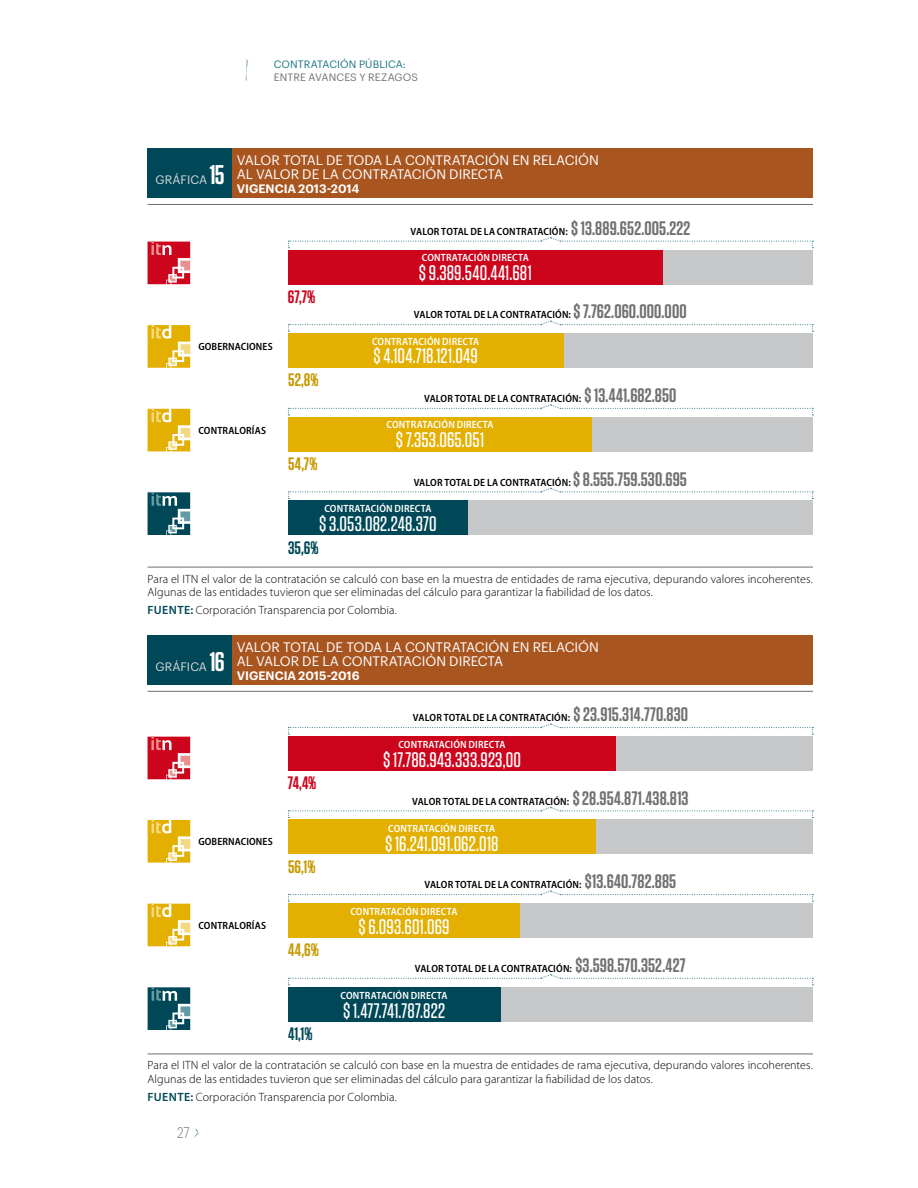
<style>
.page{position:relative;width:918px;height:1188px;background:#fff}
.page>*{position:absolute;margin:0;border:0;box-sizing:border-box;transform-origin:0 0}
.t1{font:600 27px "Tungsten";color:#fff}
.t2{font:500 21px "Tungsten";letter-spacing:.01em;color:#fff}
.t3{font:600 18px "Tungsten";letter-spacing:.01em;color:#c69900}
.t4{font:600 18px "Tungsten";color:#cc051d}
.t5{font:600 18px "Tungsten";color:#004857}
.t6{font:300 15px "Graphik";color:#707172;scale:.8 1}
.t7{font:13.5px/14.2px "Graphik";letter-spacing:-.005em;color:#fff}
.t8{font:300 12px/13.5px "Myriad Pro";letter-spacing:.005em;color:#000}
.t9{font:600 12px "Graphik";color:#fff}
.t10{font:12px "Graphik";color:#d9dadb}
.t11{font:600 semi-condensed 10.5px "Myriad Pro";letter-spacing:.01em;color:#000}
.t12{font:600 semi-condensed 10.5px "Myriad Pro";letter-spacing:.015em;color:#fff}
.t13{font:10.5px "Graphik";letter-spacing:.01em;color:#187683}
.t14{font:10.5px "Graphik";letter-spacing:.01em;color:#707172}
.s1{font-family:"Tungsten";font-stretch:normal;font-size:19.5px;color:#707172}
.s2{font-weight:600;color:#004857}
</style>
<div class="page">
<svg style="left:193px;top:1129px;width:6px;height:9px"></svg>
<svg style="left:246px;top:59px;width:2px;height:22px"></svg>
<hr style="left:148px;top:567px;width:665px;height:1px;background:#707172">
<div style="left:148px;top:149px;width:85px;height:49px;background:#004857"></div>
<div style="left:233px;top:149px;width:580px;height:49px;background:#a95520"></div>
<hr style="left:148px;top:204px;width:665px;height:1px;background:#707172">
<svg style="left:148px;top:242px;width:42px;height:42px;background:#d53547"></svg>
<div style="left:288px;top:250px;width:524px;height:34px;background:#c6c7c8"></div>
<div style="left:288px;top:250px;width:375px;height:34px;background:#cc051d"></div>
<svg style="left:288px;top:237px;width:525px;height:11px"></svg>
<svg style="left:148px;top:325px;width:42px;height:43px;background:#e8bf33"></svg>
<div style="left:288px;top:334px;width:524px;height:34px;background:#c6c7c8"></div>
<div style="left:288px;top:334px;width:275px;height:34px;background:#e3af00"></div>
<svg style="left:288px;top:320px;width:525px;height:12px"></svg>
<svg style="left:148px;top:409px;width:42px;height:42px;background:#e8be32"></svg>
<div style="left:288px;top:417px;width:524px;height:34px;background:#c6c7c8"></div>
<div style="left:288px;top:417px;width:304px;height:34px;background:#e3af00"></div>
<svg style="left:288px;top:404px;width:525px;height:12px"></svg>
<svg style="left:148px;top:492px;width:42px;height:43px;background:#336d79"></svg>
<div style="left:288px;top:501px;width:524px;height:34px;background:#c6c7c8"></div>
<div style="left:288px;top:501px;width:180px;height:34px;background:#004857"></div>
<svg style="left:288px;top:487px;width:525px;height:12px"></svg>
<hr style="left:148px;top:1054px;width:665px;height:1px;background:#707172">
<div style="left:148px;top:636px;width:85px;height:49px;background:#004857"></div>
<div style="left:233px;top:636px;width:580px;height:49px;background:#a95520"></div>
<hr style="left:148px;top:691px;width:665px;height:1px;background:#707172">
<svg style="left:148px;top:737px;width:42px;height:42px;background:#d53547"></svg>
<div style="left:288px;top:737px;width:524px;height:34px;background:#c6c7c8"></div>
<div style="left:288px;top:737px;width:328px;height:34px;background:#cc051d"></div>
<svg style="left:288px;top:723px;width:525px;height:12px"></svg>
<svg style="left:148px;top:820px;width:42px;height:43px;background:#e8bf34"></svg>
<div style="left:288px;top:820px;width:524px;height:34px;background:#c6c7c8"></div>
<div style="left:288px;top:820px;width:307px;height:34px;background:#e3af00"></div>
<svg style="left:288px;top:806px;width:525px;height:12px"></svg>
<svg style="left:148px;top:904px;width:42px;height:42px;background:#e8be32"></svg>
<div style="left:288px;top:904px;width:524px;height:34px;background:#c6c7c8"></div>
<div style="left:288px;top:904px;width:232px;height:34px;background:#e3af00"></div>
<svg style="left:288px;top:890px;width:525px;height:12px"></svg>
<svg style="left:148px;top:987px;width:42px;height:43px;background:#326d79"></svg>
<div style="left:288px;top:987px;width:524px;height:34px;background:#c6c7c8"></div>
<div style="left:288px;top:987px;width:212px;height:34px;background:#004857"></div>
<svg style="left:288px;top:974px;width:525px;height:11px"></svg>
<p class="t13" style="left:274px;top:57px;width:134px">CONTRATACIÓN PÚBLICA:</p>
<p class="t14" style="left:274px;top:69px;width:146px">ENTRE AVANCES Y REZAGOS</p>
<p class="t10" style="left:156px;top:171px;width:53px">GRÁFICA</p>
<h1 class="t1" style="left:210px;top:161px;width:16px">15</h1>
<p class="t7" style="left:237px;top:152px;width:364px">VALOR TOTAL DE TODA LA CONTRATACIÓN EN RELACIÓN<br>AL VALOR DE LA CONTRATACIÓN DIRECTA</p>
<p class="t9" style="left:237px;top:180px;width:124px">VIGENCIA 2013-2014</p>
<p class="t11" style="left:411px;top:226px;width:281px">VALOR TOTAL DE LA CONTRATACIÓN: <span class="s1">$ 13.889.652.005.222</span></p>
<p class="t12" style="left:422px;top:252px;width:109px">CONTRATACIÓN DIRECTA</p>
<h2 class="t2" style="left:419px;top:261px;width:115px">$ 9.389.540.441.681</h2>
<p class="t11" style="left:198px;top:341px;width:76px">GOBERNACIONES</p>
<p class="t11" style="left:198px;top:425px;width:69px">CONTRALORÍAS</p>
<h3 class="t4" style="left:288px;top:287px;width:29px">67,7%</h3>
<p class="t11" style="left:414px;top:309px;width:274px">VALOR TOTAL DE LA CONTRATACIÓN: <span class="s1">$ 7.762.060.000.000</span></p>
<p class="t12" style="left:372px;top:335px;width:109px">CONTRATACIÓN DIRECTA</p>
<h2 class="t2" style="left:373px;top:345px;width:106px">$ 4.104.718.121.049</h2>
<h3 class="t3" style="left:288px;top:371px;width:32px">52,8%</h3>
<p class="t11" style="left:424px;top:393px;width:254px">VALOR TOTAL DE LA CONTRATACIÓN: <span class="s1">$ 13.441.682.850</span></p>
<p class="t12" style="left:387px;top:419px;width:109px">CONTRATACIÓN DIRECTA</p>
<h2 class="t2" style="left:396px;top:429px;width:90px">$ 7.353.065.051</h2>
<p class="t11" style="left:414px;top:476px;width:275px">VALOR TOTAL DE LA CONTRATACIÓN: <span class="s1">$ 8.555.759.530.695</span></p>
<p class="t12" style="left:324px;top:502px;width:109px">CONTRATACIÓN DIRECTA</p>
<h2 class="t2" style="left:319px;top:512px;width:119px">$ 3.053.082.248.370</h2>
<h3 class="t3" style="left:288px;top:454px;width:31px">54,7%</h3>
<h3 class="t5" style="left:288px;top:538px;width:32px">35,6%</h3>
<p class="t8" style="left:148px;top:572px;width:667px">Para el ITN el valor de la contratación se calculó con base en la muestra de entidades de rama ejecutiva, depurando valores incoherentes.<br>Algunas de las entidades tuvieron que ser eliminadas del cálculo para garantizar la fiabilidad de los datos.</p>
<p class="t8" style="left:148px;top:603px;width:251px"><span class="s2">FUENTE:</span> Corporación Transparencia por Colombia.</p>
<p class="t10" style="left:155px;top:658px;width:53px">GRÁFICA</p>
<h1 class="t1" style="left:210px;top:648px;width:16px">16</h1>
<p class="t7" style="left:237px;top:638px;width:364px">VALOR TOTAL DE TODA LA CONTRATACIÓN EN RELACIÓN<br>AL VALOR DE LA CONTRATACIÓN DIRECTA</p>
<p class="t9" style="left:237px;top:667px;width:124px">VIGENCIA 2015-2016</p>
<p class="t11" style="left:413px;top:712px;width:277px">VALOR TOTAL DE LA CONTRATACIÓN: <span class="s1">$ 23.915.314.770.830</span></p>
<p class="t12" style="left:398px;top:739px;width:109px">CONTRATACIÓN DIRECTA</p>
<h2 class="t2" style="left:383px;top:749px;width:139px">$ 17.786.943.333.923,00</h2>
<h3 class="t4" style="left:288px;top:774px;width:30px">74,4%</h3>
<p class="t11" style="left:198px;top:836px;width:76px">GOBERNACIONES</p>
<h3 class="t3" style="left:288px;top:857px;width:29px">56,1%</h3>
<p class="t11" style="left:198px;top:920px;width:69px">CONTRALORÍAS</p>
<h3 class="t3" style="left:288px;top:941px;width:32px">44,6%</h3>
<h3 class="t5" style="left:288px;top:1024px;width:26px">41,1%</h3>
<p class="t11" style="left:412px;top:796px;width:278px">VALOR TOTAL DE LA CONTRATACIÓN: <span class="s1">$ 28.954.871.438.813</span></p>
<p class="t12" style="left:388px;top:822px;width:109px">CONTRATACIÓN DIRECTA</p>
<h2 class="t2" style="left:385px;top:832px;width:115px">$ 16.241.091.062.018</h2>
<p class="t11" style="left:424px;top:879px;width:253px">VALOR TOTAL DE LA CONTRATACIÓN: <span class="s1">$13.640.782.885</span></p>
<p class="t12" style="left:350px;top:906px;width:109px">CONTRATACIÓN DIRECTA</p>
<h2 class="t2" style="left:358px;top:916px;width:93px">$ 6.093.601.069</h2>
<p class="t11" style="left:415px;top:963px;width:272px">VALOR TOTAL DE LA CONTRATACIÓN: <span class="s1">$3.598.570.352.427</span></p>
<p class="t12" style="left:341px;top:990px;width:109px">CONTRATACIÓN DIRECTA</p>
<h2 class="t2" style="left:343px;top:1000px;width:104px">$ 1.477.741.787.822</h2>
<p class="t8" style="left:148px;top:1059px;width:667px">Para el ITN el valor de la contratación se calculó con base en la muestra de entidades de rama ejecutiva, depurando valores incoherentes.<br>Algunas de las entidades tuvieron que ser eliminadas del cálculo para garantizar la fiabilidad de los datos.</p>
<p class="t8" style="left:148px;top:1090px;width:251px"><span class="s2">FUENTE:</span> Corporación Transparencia por Colombia.</p>
<p class="t6" style="left:177px;top:1122px;width:17px">27</p>
</div>
